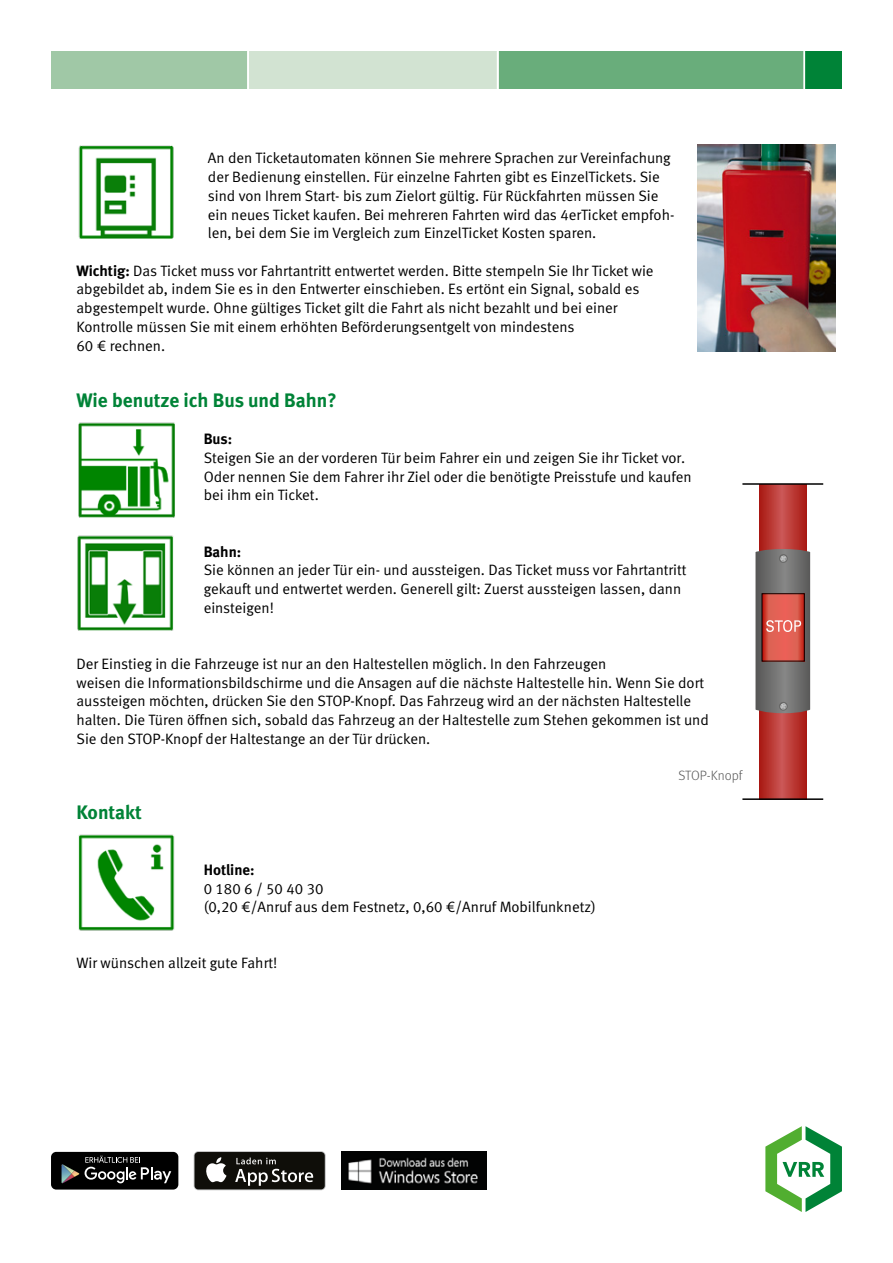
<style>
.page{position:relative;width:893px;height:1263px;background:#fff}
.page>*{position:absolute;margin:0;border:0;box-sizing:border-box;transform-origin:0 0}
.t1{font:19.5px "Meta Bold LF";color:#008337}
.t2{font:15px/18.8px "Meta Normal LF";color:#000}
.t3{font:15px "Meta Bold LF";color:#000}
.t4{font:13.5px "Meta Light LF";color:#565656}
.s1{font-family:"Meta Bold LF"}
</style>
<div class="page">
<div style="left:497px;top:51px;width:307px;height:37px;background:#69ad7b"></div>
<div style="left:804px;top:51px;width:38px;height:37px;background:#008337"></div>
<div style="left:51px;top:51px;width:197px;height:37px;background:#a0c8a6"></div>
<div style="left:249px;top:51px;width:249px;height:37px;background:#d2e3d2"></div>
<hr style="left:247px;top:51px;width:2px;height:38px;background:#fff">
<hr style="left:497px;top:51px;width:2px;height:38px;background:#fff">
<hr style="left:803px;top:51px;width:2px;height:38px;background:#fff">
<svg style="left:765px;top:1126px;width:77px;height:86px"></svg>
<img style="left:78px;top:834px;width:97px;height:97px">
<img style="left:78px;top:422px;width:97px;height:96px">
<img style="left:77px;top:535px;width:97px;height:96px">
<img style="left:78px;top:145px;width:96px;height:94px">
<img style="left:341px;top:1152px;width:145px;height:37px">
<div style="left:51px;top:1152px;width:127px;height:37px;background:#000;border-radius:5px"></div>
<svg style="left:62px;top:1156px;width:109px;height:27px"></svg>
<svg style="left:194px;top:1151px;width:132px;height:39px"></svg>
<div style="left:195px;top:1152px;width:130px;height:37px;background:#0f0e09;border-radius:4px"></div>
<svg style="left:206px;top:1157px;width:20px;height:25px"></svg>
<svg style="left:235px;top:1157px;width:78px;height:29px"></svg>
<svg style="left:759px;top:485px;width:48px;height:313px;background:#b93632"></svg>
<svg style="left:755px;top:549px;width:55px;height:164px;background:#8f6662"></svg>
<hr style="left:742px;top:798px;width:81px;height:2px;background:#000">
<hr style="left:742px;top:483px;width:81px;height:2px;background:#000">
<img style="left:697px;top:145px;width:138px;height:206px">
<p class="t2" style="left:208px;top:149px;width:468px">An den Ticketautomaten können Sie mehrere Sprachen zur Vereinfachung der Bedienung einstellen. Für einzelne Fahrten gibt es EinzelTickets. Sie sind von Ihrem Start- bis zum Zielort gültig. Für Rückfahrten müssen Sie ein neues Ticket kaufen. Bei mehreren Fahrten wird das 4erTicket empfoh&shy;len, bei dem Sie im Vergleich zum EinzelTicket Kosten sparen.</p>
<p class="t2" style="left:77px;top:261px;width:579px"><span class="s1">Wichtig:</span> Das Ticket muss vor Fahrtantritt entwertet werden. Bitte stempeln Sie Ihr Ticket wie abgebildet ab, indem Sie es in den Entwerter einschieben. Es ertönt ein Signal, sobald es abgestempelt wurde. Ohne gültiges Ticket gilt die Fahrt als nicht bezahlt und bei einer Kontrolle müssen Sie mit einem erhöhten Beförderungsentgelt von mindestens<br>60 € rechnen.</p>
<h1 class="t1" style="left:77px;top:388px;width:262px">Wie benutze ich Bus und Bahn?</h1>
<p class="t3" style="left:204px;top:430px;width:30px">Bus:</p>
<p class="t2" style="left:204px;top:448px;width:489px">Steigen Sie an der vorderen Tür beim Fahrer ein und zeigen Sie ihr Ticket vor.<br>Oder nennen Sie dem Fahrer ihr Ziel oder die benötigte Preisstufe und kaufen bei ihm ein Ticket.</p>
<p class="t3" style="left:204px;top:542px;width:39px">Bahn:</p>
<p class="t2" style="left:204px;top:560px;width:484px">Sie können an jeder Tür ein- und aussteigen. Das Ticket muss vor Fahrtantritt gekauft und entwertet werden. Generell gilt: Zuerst aussteigen lassen, dann einsteigen!</p>
<p class="t2" style="left:77px;top:654px;width:634px">Der Einstieg in die Fahrzeuge ist nur an den Haltestellen möglich. In den Fahrzeugen<br>weisen die Informationsbildschirme und die Ansagen auf die nächste Haltestelle hin. Wenn Sie dort aussteigen möchten, drücken Sie den STOP-Knopf. Das Fahrzeug wird an der nächsten Haltestelle halten. Die Türen öffnen sich, sobald das Fahrzeug an der Haltestelle zum Stehen gekommen ist und Sie den STOP-Knopf der Haltestange an der Tür drücken.</p>
<h1 class="t1" style="left:77px;top:800px;width:67px">Kontakt</h1>
<p class="t3" style="left:204px;top:861px;width:52px">Hotline:</p>
<p class="t2" style="left:204px;top:879px;width:394px">0 180 6 / 50 40 30<br>(0,20 €/Anruf aus dem Festnetz, 0,60 €/Anruf Mobilfunknetz)</p>
<p class="t2" style="left:77px;top:954px;width:202px">Wir wünschen allzeit gute Fahrt!</p>
<p class="t4" style="left:678px;top:768px;width:66px">STOP-Knopf</p>
</div>
